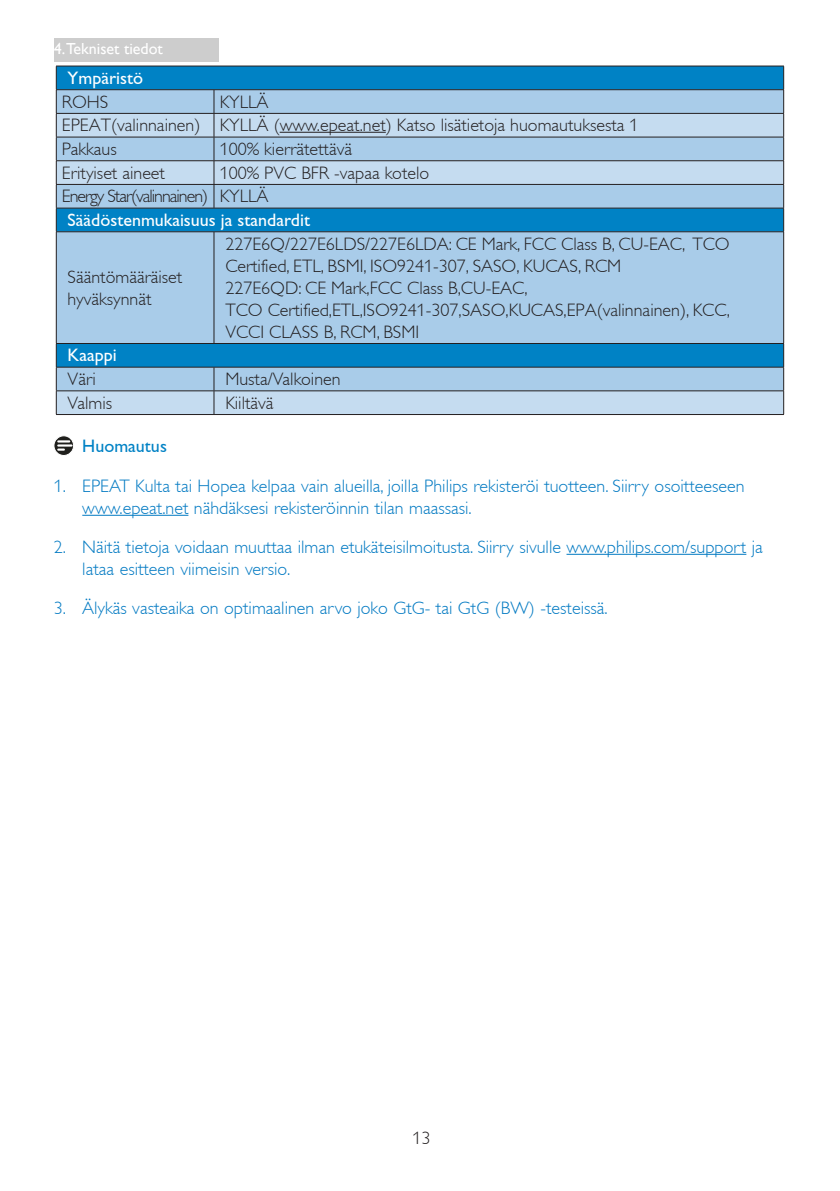
<style>
.page{position:relative;width:840px;height:1191px;background:#fff}
.page>*{position:absolute;margin:0;border:0;box-sizing:border-box;transform-origin:0 0}
.t1{font:300 18px/22px "Gill Alt One";color:#231f20}
.Body_Text{font:300 18px/22px "Gill Alt One";color:#0079c2}
.t2{font:18px "Gill Alt One";color:#fff}
.t3{font:300 18px "Gill Alt One";letter-spacing:-.055em;color:#231f20}
.Heading_4{font:18px "Gill Alt One";color:#0082c5}
.t4{font:16px "Gill Sans Alt One WGL";color:#fff}
</style>
<div class="page">
<div style="left:54px;top:38px;width:165px;height:24px;background:#cdcdcd"></div>
<hr style="left:82px;top:515px;width:106px;height:1px;background:#0079c2">
<hr style="left:566px;top:554px;width:180px;height:1px;background:#0079c2">
<div style="left:57px;top:67px;width:725px;height:22px;background:#0082c5"></div>
<svg style="left:57px;top:90px;width:725px;height:23px;background:#a6c9e5"></svg>
<svg style="left:57px;top:114px;width:725px;height:300px;background:#94c2e3"></svg>
<hr style="left:56px;top:66px;width:158px;height:1px;background:#231f20">
<hr style="left:214px;top:66px;width:569px;height:1px;background:#231f20">
<hr style="left:56px;top:89px;width:158px;height:1px;background:#231f20">
<hr style="left:214px;top:89px;width:569px;height:1px;background:#231f20">
<hr style="left:56px;top:113px;width:158px;height:1px;background:#231f20">
<hr style="left:214px;top:113px;width:569px;height:1px;background:#231f20">
<hr style="left:56px;top:137px;width:158px;height:1px;background:#231f20">
<hr style="left:214px;top:137px;width:569px;height:1px;background:#231f20">
<hr style="left:56px;top:160px;width:158px;height:1px;background:#231f20">
<hr style="left:214px;top:160px;width:569px;height:1px;background:#231f20">
<hr style="left:56px;top:184px;width:158px;height:1px;background:#231f20">
<svg style="left:213px;top:90px;width:1px;height:118px"></svg>
<svg style="left:782px;top:66px;width:1px;height:165px"></svg>
<hr style="left:214px;top:184px;width:569px;height:1px;background:#231f20">
<svg style="left:56px;top:66px;width:1px;height:165px"></svg>
<hr style="left:56px;top:208px;width:158px;height:1px;background:#231f20">
<hr style="left:214px;top:208px;width:569px;height:1px;background:#231f20">
<hr style="left:56px;top:232px;width:1px;height:111px;background:#231f20">
<hr style="left:56px;top:231px;width:158px;height:1px;background:#231f20">
<hr style="left:213px;top:232px;width:1px;height:111px;background:#231f20">
<hr style="left:782px;top:232px;width:1px;height:111px;background:#231f20">
<hr style="left:214px;top:231px;width:569px;height:1px;background:#231f20">
<hr style="left:56px;top:343px;width:158px;height:1px;background:#231f20">
<hr style="left:214px;top:343px;width:569px;height:1px;background:#231f20">
<hr style="left:56px;top:367px;width:158px;height:1px;background:#231f20">
<hr style="left:214px;top:367px;width:569px;height:1px;background:#231f20">
<svg style="left:56px;top:344px;width:1px;height:70px"></svg>
<hr style="left:56px;top:390px;width:158px;height:1px;background:#231f20">
<hr style="left:56px;top:414px;width:158px;height:1px;background:#231f20">
<svg style="left:213px;top:367px;width:1px;height:47px"></svg>
<svg style="left:782px;top:344px;width:1px;height:70px"></svg>
<hr style="left:214px;top:390px;width:569px;height:1px;background:#231f20">
<hr style="left:214px;top:414px;width:569px;height:1px;background:#231f20">
<hr style="left:279px;top:132px;width:106px;height:1px;background:#231f20">
<svg style="left:54px;top:436px;width:20px;height:19px"></svg>
<div style="left:54px;top:436px;width:20px;height:19px;border:1px solid #fff;border-radius:50%"></div>
<svg style="left:58px;top:440px;width:13px;height:11px"></svg>
<p class="t4" style="left:54px;top:38px;width:110px">4.Tekniset tiedot</p>
<p class="t2" style="left:68px;top:68px;width:77px">Ympäristö</p>
<p class="t1" style="left:62px;top:91px;width:48px">ROHS</p>
<p class="t1" style="left:219px;top:91px;width:50px">KYLLÄ</p>
<p class="t1" style="left:62px;top:114px;width:140px">EPEAT(valinnainen)</p>
<p class="t1" style="left:219px;top:114px;width:420px">KYLLÄ (www.epeat.net) Katso lisätietoja huomautuksesta 1</p>
<p class="t1" style="left:62px;top:138px;width:56px">Pakkaus</p>
<p class="t1" style="left:219px;top:138px;width:134px">100% kierrätettävä</p>
<p class="t1" style="left:62px;top:162px;width:104px">Erityiset aineet</p>
<p class="t1" style="left:219px;top:162px;width:211px">100% PVC BFR -vapaa kotelo</p>
<p class="t3" style="left:62px;top:186px;width:148px">Energy Star(valinnainen)</p>
<p class="t1" style="left:219px;top:185px;width:50px">KYLLÄ</p>
<p class="t2" style="left:68px;top:210px;width:244px">Säädöstenmukaisuus ja standardit</p>
<p class="t1" style="left:68px;top:266px;width:116px">Sääntömääräiset hyväksynnät</p>
<p class="t1" style="left:225px;top:233px;width:506px">227E6Q/227E6LDS/227E6LDA: CE Mark, FCC Class B, CU-EAC, TCO Certified, ETL, BSMI, ISO9241-307, SASO, KUCAS, RCM<br>227E6QD: CE Mark,FCC Class B,CU-EAC,<br>TCO Certified,ETL,ISO9241-307,SASO,KUCAS,EPA(valinnainen), KCC, VCCI CLASS B, RCM, BSMI</p>
<p class="t2" style="left:68px;top:345px;width:50px">Kaappi</p>
<p class="t1" style="left:68px;top:368px;width:30px">Väri</p>
<p class="t1" style="left:225px;top:368px;width:117px">Musta/Valkoinen</p>
<p class="t1" style="left:68px;top:392px;width:46px">Valmis</p>
<p class="t1" style="left:225px;top:392px;width:50px">Kiiltävä</p>
<p class="Heading_4" style="left:82px;top:435px;width:86px">Huomautus</p>
<p class="Body_Text" style="left:82px;top:475px;width:663px;text-indent:-28px">1. EPEAT Kulta tai Hopea kelpaa vain alueilla, joilla Philips rekisteröi tuotteen. Siirry osoitteeseen www.epeat.net nähdäksesi rekisteröinnin tilan maassasi.</p>
<p class="Body_Text" style="left:82px;top:536px;width:681px;text-indent:-28px">2. Näitä tietoja voidaan muuttaa ilman etukäteisilmoitusta. Siirry sivulle www.philips.com/support ja lataa esitteen viimeisin versio.</p>
<p class="Body_Text" style="left:54px;top:597px;width:555px">3. Älykäs vasteaika on optimaalinen arvo joko GtG- tai GtG (BW) -testeissä.</p>
<p class="t1" style="left:412px;top:1127px;width:19px">13</p>
</div>
